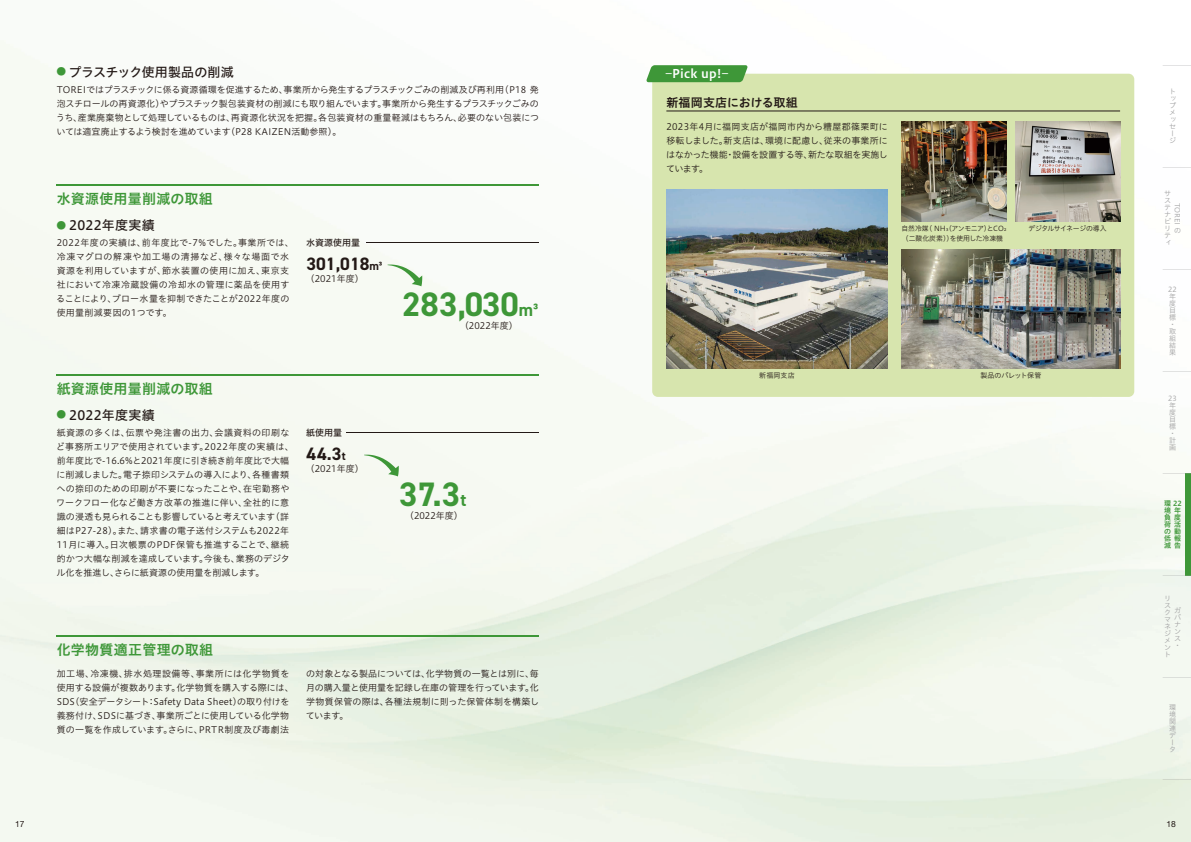
<style>
.page{position:relative;width:1191px;height:842px;background:#fff}
.page>*{position:absolute;margin:0;border:0;box-sizing:border-box;transform-origin:0 0}
.t1{font:700 34px "DIN2014";color:#3e9738}
.t2{font:700 18px "DIN2014";color:#231916}
.t3{font:14px "Hiragino UD Sans Std W6";letter-spacing:.02em;color:#3e9738}
.t4{font:13px "Hiragino UD Sans Std W5";letter-spacing:.02em;color:#231916}
.t5{font:13px "Hiragino UD Sans Std W5";letter-spacing:-.015em;color:#231916}
.t6{font:12px "Hiragino UD Sans Std W6";letter-spacing:.01em;color:#231916}
.t7{font:12px "Hiragino UD Sans Std W6";letter-spacing:.02em;color:#fff}
.t8{font:9px/14px "Hiragino UD Sans Std W3";letter-spacing:.01em;color:#231916;text-align:justify}
.t9{font:9px/14px "Hiragino UD Sans Std W3";letter-spacing:.04em;color:#231916}
.t10{font:9px "Hiragino UD Sans Std W5";letter-spacing:-.005em;color:#231916}
.t11{font:8.5px "Helvetica Neue LT Std";color:#231916}
.t12{font:7px/7px "Hiragino UD Sans Std W3";color:#a0a0a1}
.t13{font:7px "Hiragino UD Sans Std W3";letter-spacing:-.03em;color:#231916}
.t14{font:7px "Hiragino UD Sans Std W3";color:#231916}
.t15{font:7px/7px "Hiragino UD Sans Std W6";color:#3e9738}
.t16{font:300 7px "UD Shin Go Pr 6";color:#231916}
.s1{font-size:9.8px;color:#3e9738}
.s2{font-size:12px}
.s3{font-size:18px}
.s4{font-family:"UD Shin Go Pr 6";font-weight:300}
</style>
<div class="page">
<img style="left:0;top:40px;width:1191px;height:802px">
<hr style="left:366px;top:242px;width:173px;height:1px;background:#231916">
<svg style="left:387px;top:265px;width:35px;height:21px"></svg>
<hr style="left:57px;top:184px;width:482px;height:2px;background:#3e9738">
<hr style="left:346px;top:432px;width:193px;height:1px;background:#231916">
<svg style="left:364px;top:455px;width:35px;height:21px"></svg>
<hr style="left:57px;top:374px;width:482px;height:2px;background:#3e9738">
<hr style="left:57px;top:635px;width:482px;height:1px;background:#3e9738">
<div style="left:652px;top:74px;width:482px;height:323px;background:#d7e5ae;border-radius:6px"></div>
<hr style="left:666px;top:111px;width:454px;height:1px;background:#231916">
<svg style="left:645px;top:65px;width:103px;height:17px;background:#4c9e45"></svg>
<img style="left:901px;top:122px;width:105px;height:99px">
<img style="left:901px;top:249px;width:219px;height:120px">
<img style="left:1015px;top:122px;width:105px;height:99px">
<img style="left:666px;top:190px;width:221px;height:179px">
<div style="left:1185px;top:473px;width:6px;height:102px;background:#3e9738"></div>
<svg style="left:1162px;top:65px;width:29px;height:1px"></svg>
<svg style="left:1162px;top:167px;width:29px;height:1px"></svg>
<svg style="left:1162px;top:269px;width:29px;height:1px"></svg>
<svg style="left:1162px;top:371px;width:29px;height:1px"></svg>
<svg style="left:1162px;top:473px;width:29px;height:1px"></svg>
<svg style="left:1162px;top:575px;width:29px;height:1px"></svg>
<svg style="left:1162px;top:677px;width:29px;height:1px"></svg>
<svg style="left:1162px;top:780px;width:29px;height:1px"></svg>
<h3 class="t5" style="left:57px;top:62px;width:179px"><span class="s1">●</span> プラスチック使用製品の削減</h3>
<p class="t8" style="left:56px;top:82px;width:484px">TOREIではプラスチックに係る資源循環を促進するため、事業所から発生するプラスチックごみの削減及び再利用（P18 発泡スチロールの再資源化）やプラスチック製包装資材の削減にも取り組んでいます。事業所から発生するプラスチックごみのうち、産業廃棄物として処理しているものは、再資源化状況を把握。各包装資材の重量軽減はもちろん、必要のない包装については適宜廃止するよう検討を進めています（P28 KAIZEN活動参照）。</p>
<h3 class="t3" style="left:57px;top:188px;width:158px">水資源使用量削減の取組</h3>
<h3 class="t4" style="left:57px;top:215px;width:100px"><span class="s1">●</span> 2022年度実績</h3>
<p class="t9" style="left:56px;top:235px;width:239px">2022年度の実績は、前年度比で-7%でした。事業所では、冷凍マグロの解凍や加工場の清掃など、様々な場面で水資源を利用していますが、節水装置の使用に加え、東京支社において冷凍冷蔵設備の冷却水の管理に薬品を使用することにより、ブロー水量を抑制できたことが2022年度の使用量削減要因の1つです。</p>
<p class="t10" style="left:306px;top:236px;width:55px">水資源使用量</p>
<h2 class="t2" style="left:306px;top:252px;width:78px">301,018<span class="s2">m³</span></h2>
<p class="t8" style="left:310px;top:271px;width:50px">(2021年度)</p>
<h1 class="t1" style="left:402px;top:281px;width:138px">283,030<span class="s3">m³</span></h1>
<p class="t8" style="left:464px;top:318px;width:50px">(2022年度)</p>
<h3 class="t3" style="left:57px;top:378px;width:158px">紙資源使用量削減の取組</h3>
<h3 class="t4" style="left:57px;top:405px;width:100px"><span class="s1">●</span> 2022年度実績</h3>
<p class="t8" style="left:56px;top:425px;width:239px;text-align:left">紙資源の多くは、伝票や発注書の出力、会議資料の印刷など事務所エリアで使用されています。2022年度の実績は、前年度比で-16.6%と2021年度に引き続き前年度比で大幅に削減しました。電子捺印システムの導入により、各種書類への捺印のための印刷が不要になったことや、在宅勤務やワークフロー化など働き方改革の推進に伴い、全社的に意識の浸透も見られることも影響していると考えています（詳細はP27-28）。また、請求書の電子送付システムも2022年<br>11月に導入。日次帳票のPDF保管も推進することで、継続的かつ大幅な削減を達成しています。今後も、業務のデジタル化を推進し、さらに紙資源の使用量を削減します。</p>
<p class="t10" style="left:306px;top:426px;width:37px">紙使用量</p>
<h2 class="t2" style="left:306px;top:442px;width:41px">44.3<span class="s2">t</span></h2>
<p class="t8" style="left:310px;top:461px;width:50px">(2021年度)</p>
<h1 class="t1" style="left:399px;top:472px;width:69px">37.3<span class="s3">t</span></h1>
<p class="t8" style="left:409px;top:508px;width:50px">(2022年度)</p>
<h3 class="t3" style="left:57px;top:638px;width:158px">化学物質適正管理の取組</h3>
<p class="t8" style="left:57px;top:666px;width:238px;text-align:left">加工場、冷凍機、排水処理設備等、事業所には化学物質を使用する設備が複数あります。化学物質を購入する際には、SDS（安全データシート：Safety Data Sheet）の取り付けを義務付け、SDSに基づき、事業所ごとに使用している化学物質の一覧を作成しています。さらに、PRTR制度及び毒劇法</p>
<p class="t8" style="left:306px;top:666px;width:235px">の対象となる製品については、化学物質の一覧とは別に、毎月の購入量と使用量を記録し在庫の管理を行っています。化学物質保管の際は、各種法規制に則った保管体制を構築しています。</p>
<h3 class="t7" style="left:666px;top:65px;width:64px">–Pick up!–</h3>
<h3 class="t6" style="left:666px;top:93px;width:133px">新福岡支店における取組</h3>
<p class="t8" style="left:666px;top:119px;width:223px">2023年4月に福岡支店が福岡市内から糟屋郡篠栗町に移転しました。新支店は、環境に配慮し、従来の事業所にはなかった機能・設備を設置する等、新たな取組を実施しています。</p>
<p class="t13" style="left:901px;top:223px;width:107px">自然冷媒（ NH（アンモニア）とCO<span class="s4">₂</span></p>
<p class="t16" style="left:945px;top:222px;width:4px">₃</p>
<p class="t14" style="left:902px;top:233px;width:103px">（二酸化炭素））を使用した冷凍機</p>
<p class="t13" style="left:1028px;top:223px;width:79px">デジタルサイネージの導入</p>
<p class="t13" style="left:759px;top:370px;width:37px">新福岡支店</p>
<p class="t13" style="left:980px;top:370px;width:63px">製品のパレット保管</p>
<p class="t12" style="left:1169px;top:88px;width:8px">トップメッセージ</p>
<p class="t12" style="left:1164px;top:190px;width:8px">サステナビリティ</p>
<p class="t12" style="left:1181px;top:203px;width:24px;rotate:90deg">TOREI</p>
<p class="t12" style="left:1174px;top:227px;width:8px">の</p>
<p class="t12" style="left:1168px;top:285px;width:10px">22年度目標・取組結果</p>
<p class="t12" style="left:1168px;top:394px;width:10px">23年度目標・計画</p>
<p class="t15" style="left:1174px;top:500px;width:9px;text-indent:-10px">環 22年度活動報告</p>
<p class="t15" style="left:1164px;top:507px;width:8px;text-align:justify">境負荷の低減</p>
<p class="t12" style="left:1164px;top:595px;width:8px">リスクマネジメント</p>
<p class="t12" style="left:1174px;top:606px;width:8px;text-align:justify">ガバナンス・</p>
<p class="t12" style="left:1169px;top:704px;width:8px">環境関連データ</p>
<p class="t11" style="left:15px;top:819px;width:11px">17</p>
<p class="t11" style="left:1166px;top:819px;width:11px">18</p>
</div>
